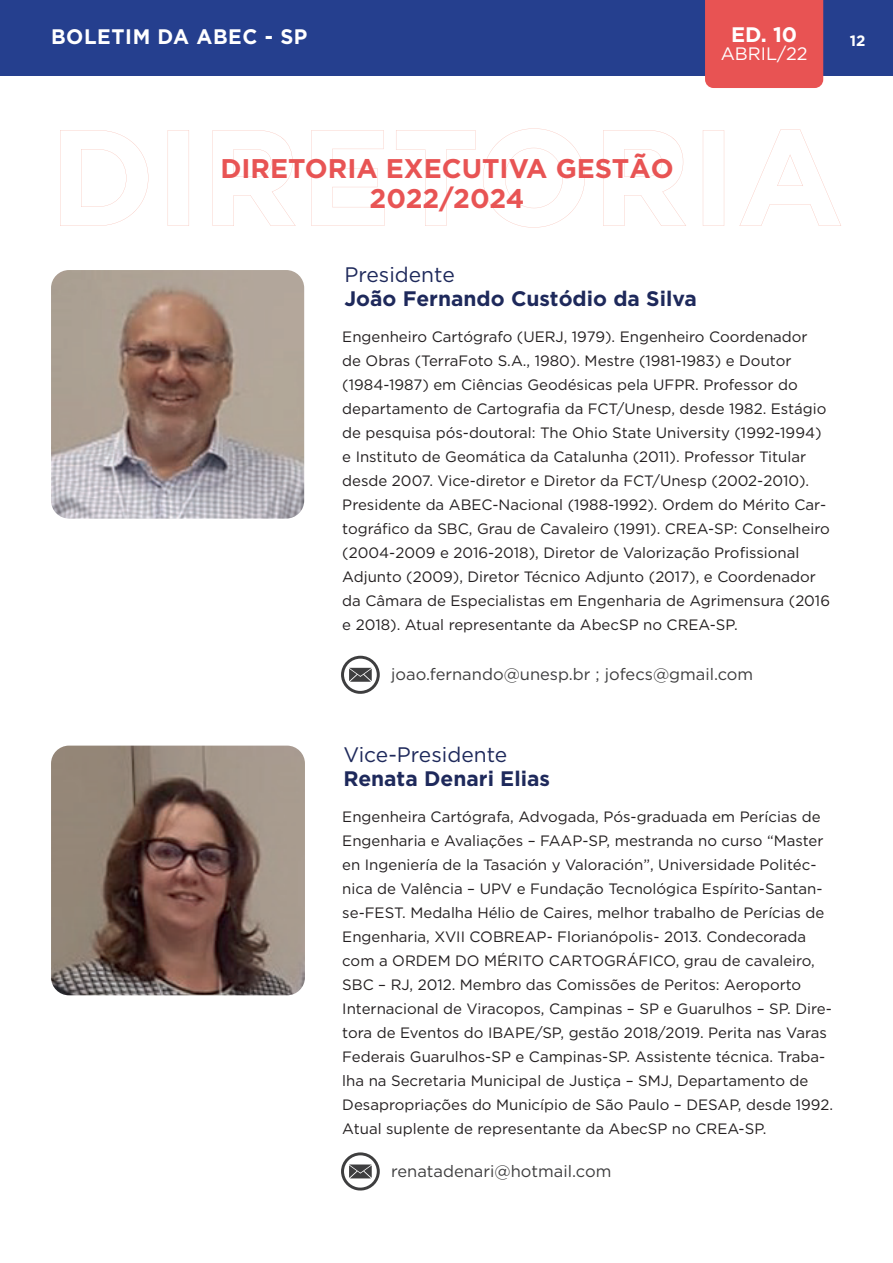
<style>
.page{position:relative;width:893px;height:1263px;background:#fff}
.page>*{position:absolute;margin:0;border:0;box-sizing:border-box;transform-origin:0 0}
.t1{font:700 27px/30px "Gotham";color:#e85454;text-align:center}
.t2{font:700 21px "Gotham";color:#1e295b}
.t3{font:21px "Gotham";color:#1e295b}
.t4{font:700 21px "Gotham";letter-spacing:.03em;color:#fff}
.t5{font:18px "Gotham";color:#fff}
.t6{font:16.5px "Gotham";color:#3e3e3f}
.t7{font:15px/24px "Gotham";color:#231f20}
.t8{font:700 15px "Gotham";color:#fff}
</style>
<div class="page">
<div style="left:0;top:0;width:893px;height:75px;background:#253f8e"></div>
<div style="left:705px;top:0;width:118px;height:88px;background:#e85353"></div>
<svg style="left:60px;top:128px;width:781px;height:100px"></svg>
<img style="left:51px;top:270px;width:253px;height:249px">
<svg style="left:341px;top:656px;width:39px;height:38px"></svg>
<svg style="left:341px;top:1152px;width:39px;height:38px"></svg>
<img style="left:51px;top:746px;width:254px;height:249px">
<h2 class="t4" style="left:731px;top:22px;width:68px">ED. 10</h2>
<p class="t5" style="left:721px;top:42px;width:88px">ABRIL/22</p>
<h2 class="t4" style="left:51px;top:24px;width:258px">BOLETIM DA ABEC - SP</h2>
<p class="t8" style="left:850px;top:32px;width:17px">12</p>
<h1 class="t1" style="left:220px;top:153px;width:455px">DIRETORIA EXECUTIVA GESTÃO<br>2022/2024</h1>
<h2 class="t3" style="left:344px;top:261px;width:112px">Presidente</h2>
<h2 class="t2" style="left:344px;top:286px;width:354px">João Fernando Custódio da Silva</h2>
<p class="t7" style="left:342px;top:324px;width:489px">Engenheiro Cartógrafo (UERJ, 1979). Engenheiro Coordenador de Obras (TerraFoto S.A., 1980). Mestre (1981-1983) e Doutor (1984-1987) em Ciências Geodésicas pela UFPR. Professor do departamento de Cartografia da FCT/Unesp, desde 1982. Estágio de pesquisa pós-doutoral: The Ohio State University (1992-1994) e Instituto de Geomática da Catalunha (2011). Professor Titular desde 2007. Vice-diretor e Diretor da FCT/Unesp (2002-2010).<br>Presidente da ABEC-Nacional (1988-1992). Ordem do Mérito Car&shy;tográfico da SBC, Grau de Cavaleiro (1991). CREA-SP: Conselheiro (2004-2009 e 2016-2018), Diretor de Valorização Profissional Adjunto (2009), Diretor Técnico Adjunto (2017), e Coordenador da Câmara de Especialistas em Engenharia de Agrimensura (2016 e 2018). Atual representante da AbecSP no CREA-SP.</p>
<p class="t6" style="left:391px;top:664px;width:364px">joao.fernando@unesp.br ; jofecs@gmail.com</p>
<h2 class="t3" style="left:343px;top:741px;width:165px">Vice-Presidente</h2>
<h2 class="t2" style="left:343px;top:766px;width:208px">Renata Denari Elias</h2>
<p class="t7" style="left:342px;top:804px;width:492px">Engenheira Cartógrafa, Advogada, Pós-graduada em Perícias de Engenharia e Avaliações – FAAP-SP, mestranda no curso “Master en Ingeniería de la Tasación y Valoración”, Universidade Politéc&shy;nica de Valência – UPV e Fundação Tecnológica Espírito-Santan&shy;se-FEST. Medalha Hélio de Caires, melhor trabalho de Perícias de Engenharia, XVII COBREAP- Florianópolis- 2013. Condecorada com a ORDEM DO MÉRITO CARTOGRÁFICO, grau de cavaleiro, SBC – RJ, 2012. Membro das Comissões de Peritos: Aeroporto Internacional de Viracopos, Campinas – SP e Guarulhos – SP. Dire&shy;tora de Eventos do IBAPE/SP, gestão 2018/2019. Perita nas Varas Federais Guarulhos-SP e Campinas-SP. Assistente técnica. Traba&shy;lha na Secretaria Municipal de Justiça – SMJ, Departamento de Desapropriações do Município de São Paulo – DESAP, desde 1992.<br>Atual suplente de representante da AbecSP no CREA-SP.</p>
<p class="t6" style="left:391px;top:1160px;width:222px">renatadenari@hotmail.com</p>
</div>
